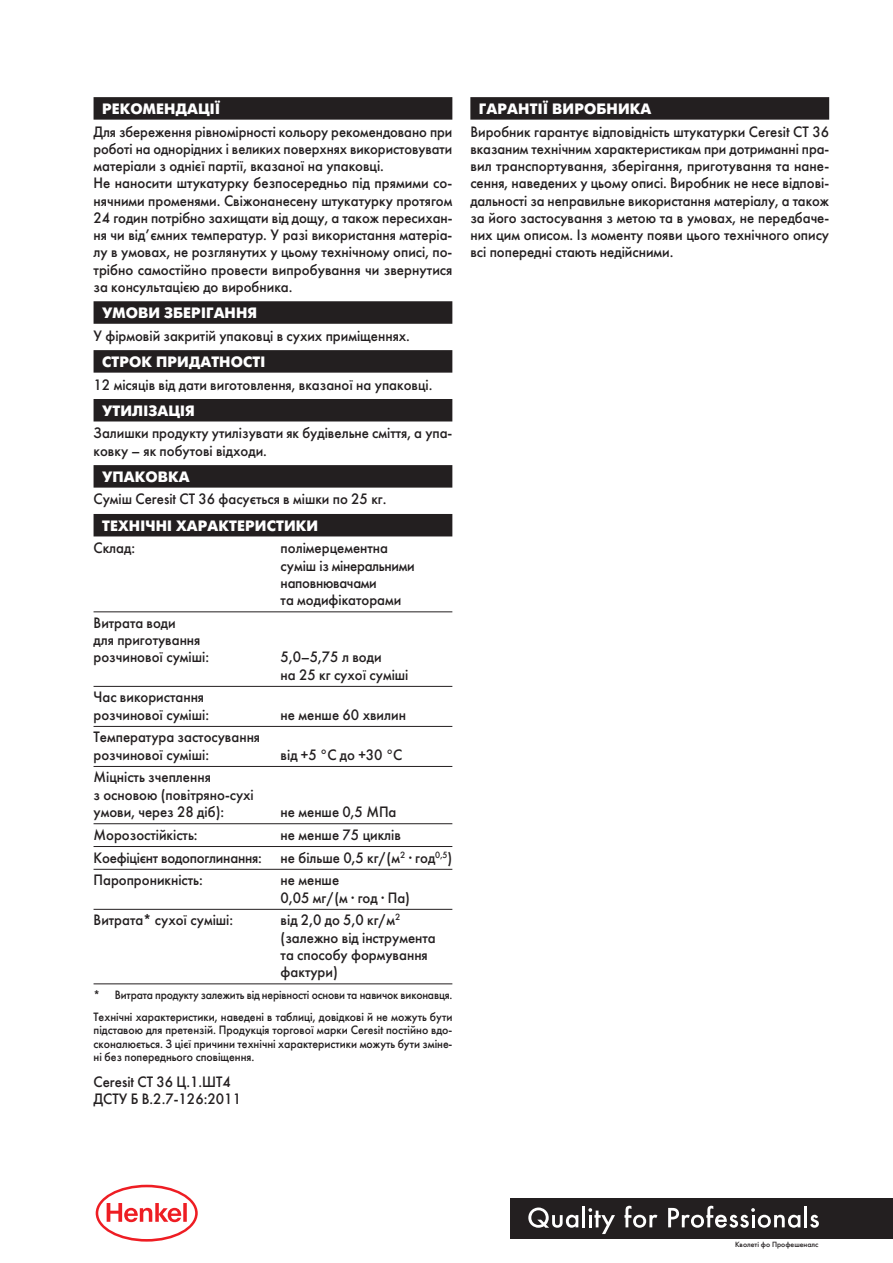
<style>
.page{position:relative;width:893px;height:1263px;background:#fff}
.page>*{position:absolute;margin:0;border:0;box-sizing:border-box;transform-origin:0 0}
.txt{font:15px/17.2px "Futura Futuris";color:#231f20;text-align:justify;scale:.95 1}
.tab_line{font:15px/17.2px "Futura Futuris";color:#231f20;scale:.95 1}
.txt-2{font:15px/17.2px "Futura Futuris";color:#231f20;text-align:justify;scale:.94 1}
.t1{font:700 15px "Futura Futuris";letter-spacing:.01em;color:#fff}
.теххар-ки{font:12px/13.5px "Futura Futuris";letter-spacing:-.015em;color:#231f20;text-align:justify;scale:.95 1}
.теххар-ки-2{font:12px "Futura Futuris";letter-spacing:-.015em;color:#231f20;scale:.94 1}
.t2{font:7.5px "Futura Futuris";color:#231f20}
</style>
<div class="page">
<hr style="left:0;top:0;width:1px;height:101px;background:#231f20">
<svg style="left:96px;top:1185px;width:102px;height:56px"></svg>
<div style="left:510px;top:1198px;width:383px;height:40px;background:#231f20"></div>
<svg style="left:810px;top:1215px;width:9px;height:13px"></svg>
<hr style="left:804px;top:1206px;width:3px;height:21px;background:#fff">
<svg style="left:668px;top:1206px;width:132px;height:22px"></svg>
<hr style="left:582px;top:1206px;width:3px;height:21px;background:#fff">
<svg style="left:528px;top:1207px;width:50px;height:21px"></svg>
<svg style="left:588px;top:1208px;width:27px;height:26px"></svg>
<svg style="left:624px;top:1206px;width:33px;height:22px"></svg>
<div style="left:94px;top:97px;width:358px;height:23px;background:#231f20"></div>
<div style="left:94px;top:301px;width:358px;height:23px;background:#231f20"></div>
<div style="left:94px;top:350px;width:358px;height:23px;background:#231f20"></div>
<div style="left:94px;top:399px;width:358px;height:22px;background:#231f20"></div>
<div style="left:94px;top:465px;width:358px;height:23px;background:#231f20"></div>
<div style="left:94px;top:514px;width:358px;height:22px;background:#231f20"></div>
<hr style="left:94px;top:611px;width:358px;height:1px;background:#231f20">
<hr style="left:94px;top:686px;width:358px;height:1px;background:#231f20">
<hr style="left:94px;top:726px;width:358px;height:1px;background:#231f20">
<hr style="left:94px;top:766px;width:358px;height:1px;background:#231f20">
<hr style="left:94px;top:823px;width:358px;height:1px;background:#231f20">
<hr style="left:94px;top:846px;width:358px;height:1px;background:#231f20">
<hr style="left:94px;top:869px;width:358px;height:1px;background:#231f20">
<hr style="left:94px;top:909px;width:358px;height:1px;background:#231f20">
<hr style="left:94px;top:983px;width:358px;height:1px;background:#231f20">
<div style="left:470px;top:97px;width:359px;height:23px;background:#231f20"></div>
<p class="t1" style="left:102px;top:100px;width:120px">РЕКОМЕНДАЦІЇ</p>
<p class="txt-2" style="left:94px;top:123px;width:383px">Для збереження рівномірності кольору рекомендовано при роботі на однорідних і великих поверхнях використовувати матеріали з однієї партії, вказаної на упаковці.</p>
<p class="txt" style="left:94px;top:175px;width:379px">Не наносити штукатурку безпосередньо під прямими со&shy;нячними променями. Свіжонанесену штукатурку протягом 24 годин потрібно захищати від дощу, а також пересихан&shy;ня чи від’ємних температур. У разі використання матеріа&shy;лу в умовах, не розглянутих у цьому технічному описі, по&shy;трібно самостійно провести випробування чи звернутися за консультацією до виробника.</p>
<p class="t1" style="left:102px;top:304px;width:157px">УМОВИ ЗБЕРІГАННЯ</p>
<p class="txt" style="left:94px;top:327px;width:335px">У фірмовій закритій упаковці в сухих приміщеннях.</p>
<p class="t1" style="left:102px;top:353px;width:165px">СТРОК ПРИДАТНОСТІ</p>
<p class="txt" style="left:94px;top:376px;width:358px">12 місяців від дати виготовлення, вказаної на упаковці.</p>
<p class="t1" style="left:102px;top:402px;width:94px">УТИЛІЗАЦІЯ</p>
<p class="txt" style="left:94px;top:425px;width:379px">Залишки продукту утилізувати як будівельне сміття, а упа&shy;ковку – як побутові відходи.</p>
<p class="t1" style="left:102px;top:468px;width:89px">УПАКОВКА</p>
<p class="txt" style="left:94px;top:491px;width:310px">Суміш Ceresit СТ 36 фасується в мішки по 25 кг.</p>
<p class="t1" style="left:102px;top:517px;width:218px">ТЕХНІЧНІ ХАРАКТЕРИСТИКИ</p>
<p class="tab_line" style="left:94px;top:540px;width:45px">Склад:</p>
<p class="tab_line" style="left:281px;top:540px;width:143px">полімерцементна суміш із мінеральними наповнювачами<br>та модифікаторами</p>
<p class="tab_line" style="left:94px;top:614px;width:123px">Витрата води<br>для приготування розчинової суміші:</p>
<p class="tab_line" style="left:281px;top:649px;width:136px">5,0–5,75 л води<br>на 25 кг сухої суміші</p>
<p class="tab_line" style="left:94px;top:689px;width:123px">Час використання розчинової суміші:</p>
<p class="tab_line" style="left:94px;top:729px;width:177px">Температура застосування розчинової суміші:</p>
<p class="tab_line" style="left:94px;top:769px;width:170px">Міцність зчеплення<br>з основою (повітряно-сухі умови, через 28 діб):</p>
<p class="tab_line" style="left:281px;top:706px;width:133px">не менше 60 хвилин</p>
<p class="tab_line" style="left:281px;top:746px;width:130px">від +5 °C до +30 °C</p>
<p class="tab_line" style="left:281px;top:803px;width:123px">не менше 0,5 МПа</p>
<p class="tab_line" style="left:94px;top:826px;width:111px">Морозостійкість:</p>
<p class="tab_line" style="left:281px;top:826px;width:128px">не менше 75 циклів</p>
<p class="tab_line" style="left:94px;top:849px;width:179px">Коефіцієнт водопоглинання:</p>
<p class="tab_line" style="left:281px;top:849px;width:182px">не більше 0,5 кг/(м<sup>2</sup> · год<sup>0,5</sup>)</p>
<p class="tab_line" style="left:94px;top:872px;width:117px">Паропроникність:</p>
<p class="tab_line" style="left:281px;top:872px;width:138px">не менше<br>0,05 мг/(м · год · Па)</p>
<p class="tab_line" style="left:94px;top:912px;width:148px">Витрата* сухої суміші:</p>
<p class="tab_line" style="left:281px;top:912px;width:165px">від 2,0 до 5,0 кг/м<sup>2 </sup>(залежно від інструмента та способу формування фактури)</p>
<p class="теххар-ки-2" style="left:94px;top:987px;width:383px">* Витрата продукту залежить від нерівності основи та навичок виконавця.</p>
<p class="теххар-ки" style="left:94px;top:1010px;width:379px">Технічні характеристики, наведені в таблиці, довідкові й не можуть бути підставою для претензій. Продукція торгової марки Ceresit постійно вдо&shy;сконалюється. З цієї причини технічні характеристики можуть бути зміне&shy;ні без попереднього сповіщення.</p>
<p class="txt" style="left:94px;top:1073px;width:146px">Ceresit CT 36 Ц.1.ШТ4</p>
<p class="txt" style="left:94px;top:1091px;width:157px">ДСТУ Б В.2.7-126:2011</p>
<p class="t1" style="left:479px;top:100px;width:174px">ГАРАНТІЇ ВИРОБНИКА</p>
<p class="txt" style="left:470px;top:123px;width:379px">Виробник гарантує відповідність штукатурки Ceresit CT 36 вказаним технічним характеристикам при дотриманні пра&shy;вил транспортування, зберігання, приготування та нане&shy;сення, наведених у цьому описі. Виробник не несе відпові&shy;дальності за неправильне використання матеріалу, а також за його застосування з метою та в умовах, не передбаче&shy;них цим описом. Із моменту появи цього технічного опису всі попередні стають недійсними.</p>
<p class="t2" style="left:735px;top:1240px;width:85px">Кволеті фо Профешеналс</p>
</div>
